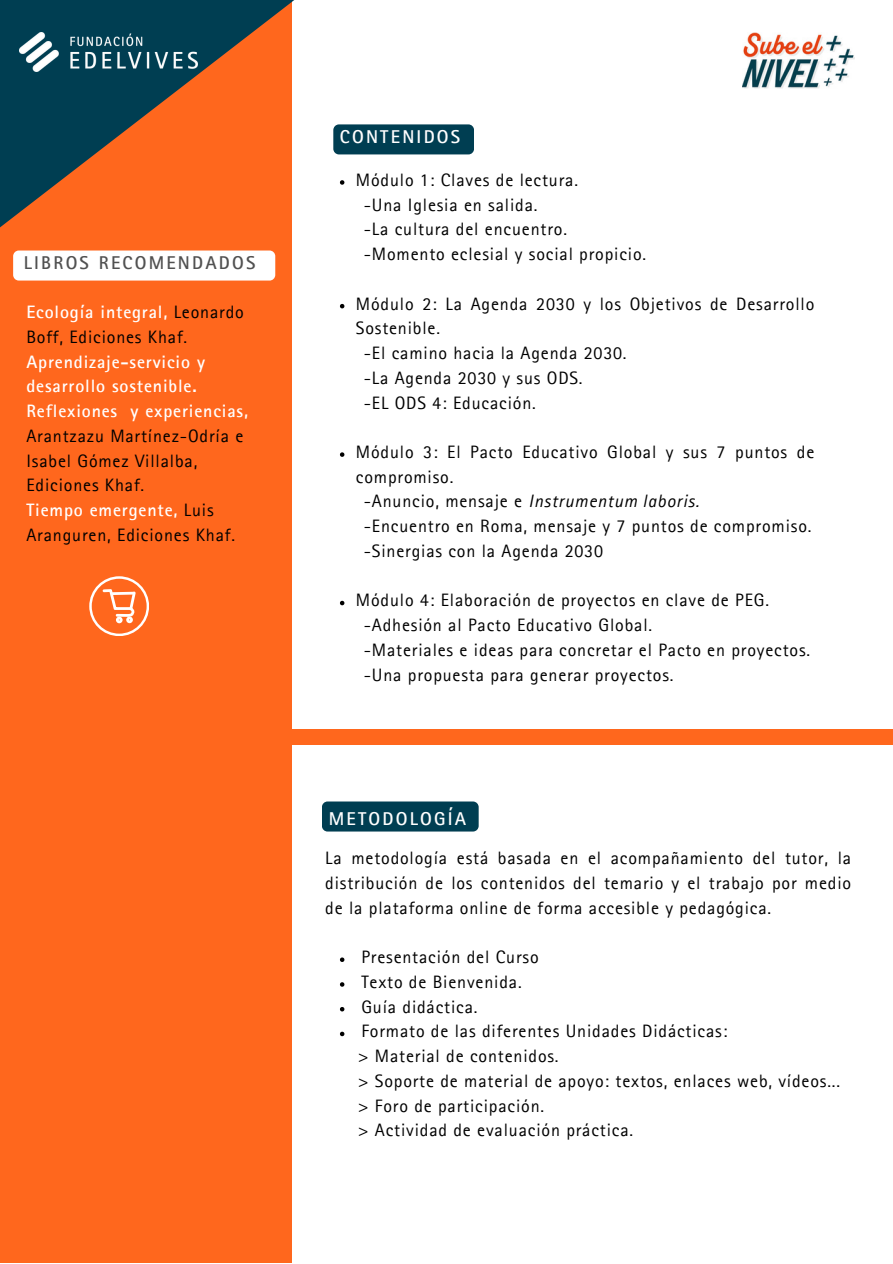
<style>
.page{position:relative;width:893px;height:1264px;background:#fff}
.page>*{position:absolute;margin:0;border:0;box-sizing:border-box;transform-origin:0 0}
.t1{font:700 18.6px "Rotis Sans Serif Pro";letter-spacing:.12em;color:#fff}
.t2{font:700 18.6px "Rotis Sans Serif Pro";letter-spacing:.12em;color:#515151}
.t3{font:18px/24.8px "Rotis Sans Serif Pro";letter-spacing:.045em;color:#000}
.t4{font:700 18px/24.8px "Rotis Sans Serif Pro";letter-spacing:.045em;color:#fff}
.t5{font:italic 18px "Rotis Sans Serif Pro";letter-spacing:.045em;color:#000}
.s1{font-weight:700;color:#fff}
.s2{font-weight:400;color:#000}
.s3{font-style:normal}
</style>
<div class="page">
<div style="left:0;top:0;width:292px;height:1262px;background:#ff671d"></div>
<div style="left:322px;top:801px;width:156px;height:30px;background:#003e52;border-radius:6px"></div>
<img style="left:742px;top:33px;width:112px;height:56px">
<div style="left:333px;top:124px;width:141px;height:30px;background:#003e52;border-radius:6px"></div>
<svg style="left:0;top:0;width:294px;height:227px"></svg>
<div style="left:292px;top:730px;width:600px;height:14px;background:#ff671d"></div>
<img style="left:20px;top:33px;width:177px;height:38px">
<svg style="left:340px;top:180px;width:4px;height:5px"></svg>
<svg style="left:340px;top:304px;width:4px;height:4px"></svg>
<svg style="left:340px;top:452px;width:4px;height:5px"></svg>
<svg style="left:340px;top:601px;width:4px;height:4px"></svg>
<svg style="left:340px;top:957px;width:4px;height:5px"></svg>
<svg style="left:340px;top:982px;width:4px;height:4px"></svg>
<svg style="left:340px;top:1007px;width:4px;height:4px"></svg>
<svg style="left:340px;top:1031px;width:4px;height:5px"></svg>
<div style="left:13px;top:250px;width:262px;height:30px;background:#fff;border-radius:6px"></div>
<svg style="left:89px;top:576px;width:60px;height:60px"></svg>
<p class="t2" style="left:24px;top:256px;width:233px">LIBROS RECOMENDADOS</p>
<p class="t3" style="left:26px;top:302px;width:219px"><span class="s1">Ecología integral,</span> Leonardo<br>Boff, Ediciones Khaf.</p>
<p class="t4" style="left:26px;top:352px;width:223px">Aprendizaje-servicio y desarrollo sostenible.<br>Reflexiones y experiencias,<br><span class="s2">Arantzazu Martínez-Odría e<br>Isabel Gómez Villalba,<br>Ediciones Khaf.</span></p>
<p class="t3" style="left:26px;top:500px;width:210px"><span class="s1">Tiempo emergente,</span> Luis<br>Aranguren, Ediciones Khaf.</p>
<p class="t1" style="left:340px;top:130px;width:122px">CONTENIDOS</p>
<p class="t3" style="left:356px;top:170px;width:224px">Módulo 1: Claves de lectura.</p>
<p class="t3" style="left:364px;top:195px;width:175px">-Una Iglesia en salida.</p>
<p class="t3" style="left:364px;top:219px;width:205px">-La cultura del encuentro.</p>
<p class="t3" style="left:364px;top:244px;width:284px">-Momento eclesial y social propicio.</p>
<p class="t3" style="left:356px;top:294px;width:460px">Módulo 2: La Agenda 2030 y los Objetivos de Desarrollo<br>Sostenible.</p>
<p class="t3" style="left:364px;top:343px;width:264px">-El camino hacia la Agenda 2030.</p>
<p class="t3" style="left:364px;top:368px;width:220px">-La Agenda 2030 y sus ODS.</p>
<p class="t3" style="left:364px;top:392px;width:174px">-EL ODS 4: Educación.</p>
<p class="t3" style="left:356px;top:442px;width:460px">Módulo 3: El Pacto Educativo Global y sus 7 puntos de compromiso.</p>
<p class="t5" style="left:364px;top:495px;width:337px"><span class="s3">-Anuncio, mensaje e</span> Instrumentum laboris.</p>
<p class="t3" style="left:364px;top:516px;width:449px">-Encuentro en Roma, mensaje y 7 puntos de compromiso.</p>
<p class="t3" style="left:364px;top:541px;width:241px">-Sinergias con la Agenda 2030</p>
<p class="t3" style="left:356px;top:590px;width:414px">Módulo 4: Elaboración de proyectos en clave de PEG.</p>
<p class="t3" style="left:364px;top:615px;width:290px">-Adhesión al Pacto Educativo Global.</p>
<p class="t3" style="left:364px;top:640px;width:448px">-Materiales e ideas para concretar el Pacto en proyectos.</p>
<p class="t3" style="left:364px;top:664px;width:311px">-Una propuesta para generar proyectos.</p>
<p class="t1" style="left:329px;top:811px;width:139px">METODOLOGÍA</p>
<p class="t3" style="left:325px;top:848px;width:527px;text-align:justify">La metodología está basada en el acompañamiento del tutor, la distribución de los contenidos del temario y el trabajo por medio de la plataforma online de forma accesible y pedagógica.</p>
<p class="t3" style="left:361px;top:947px;width:179px">Presentación del Curso</p>
<p class="t3" style="left:361px;top:972px;width:162px">Texto de Bienvenida.</p>
<p class="t3" style="left:361px;top:996px;width:118px">Guía didáctica.</p>
<p class="t3" style="left:361px;top:1021px;width:367px">Formato de las diferentes Unidades Didácticas:</p>
<p class="t3" style="left:358px;top:1046px;width:202px">&gt; Material de contenidos.</p>
<p class="t3" style="left:358px;top:1070px;width:483px">&gt; Soporte de material de apoyo: textos, enlaces web, vídeos...</p>
<p class="t3" style="left:358px;top:1095px;width:187px">&gt; Foro de participación.</p>
<p class="t3" style="left:358px;top:1120px;width:276px">&gt; Actividad de evaluación práctica.</p>
</div>
